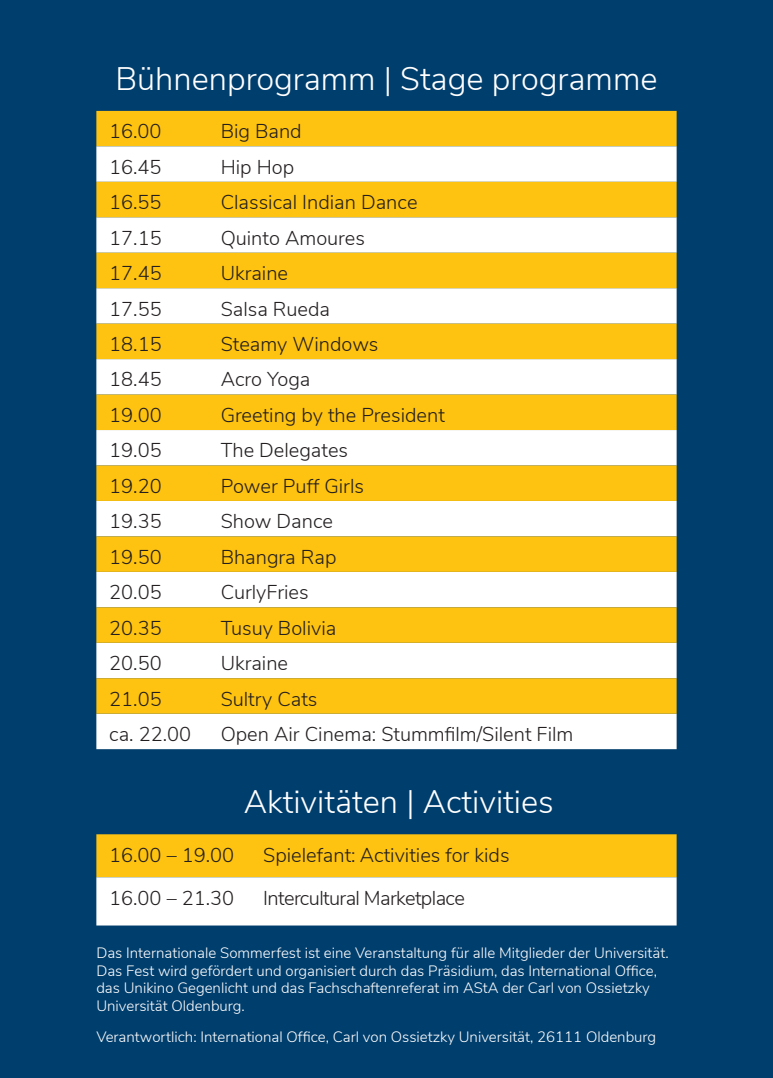
<style>
.page{position:relative;width:773px;height:1078px;background:#fff}
.page>*{position:absolute;margin:0;border:0;box-sizing:border-box;transform-origin:0 0}
.t1{font:300 32.5px "Nunito Sans";color:#fff}
.t2{font:300 20px "Nunito Sans";color:#231f20}
.t3{font:300 20px "Nunito Sans";letter-spacing:-.03em;color:#231f20}
.t4{font:300 15px/17.5px "Nunito Sans";color:#fff}
</style>
<div class="page">
<div style="left:0;top:0;width:772px;height:1077px;background:#003e6d"></div>
<div style="left:96px;top:111px;width:580px;height:35px;background:#fec210"></div>
<div style="left:96px;top:146px;width:580px;height:603px;background:#fff"></div>
<div style="left:96px;top:182px;width:580px;height:35px;background:#fec210"></div>
<div style="left:96px;top:253px;width:580px;height:35px;background:#fec210"></div>
<div style="left:96px;top:323px;width:580px;height:36px;background:#fec210"></div>
<svg style="left:96px;top:394px;width:580px;height:319px;fill:#fec210"></svg>
<svg style="left:96px;top:834px;width:580px;height:91px"></svg>
<p class="t1" style="left:115px;top:55px;width:543px">Bühnenprogramm | Stage programme</p>
<p class="t2" style="left:109px;top:117px;width:54px">16.00</p>
<p class="t2" style="left:221px;top:117px;width:83px">Big Band</p>
<p class="t2" style="left:109px;top:152px;width:54px">16.45</p>
<p class="t2" style="left:221px;top:152px;width:75px">Hip Hop</p>
<p class="t2" style="left:109px;top:187px;width:54px">16.55</p>
<p class="t2" style="left:221px;top:187px;width:198px">Classical Indian Dance</p>
<p class="t2" style="left:109px;top:223px;width:54px">17.15</p>
<p class="t2" style="left:221px;top:223px;width:146px">Quinto Amoures</p>
<p class="t2" style="left:109px;top:258px;width:54px">17.45</p>
<p class="t2" style="left:221px;top:258px;width:69px">Ukraine</p>
<p class="t2" style="left:109px;top:294px;width:54px">17.55</p>
<p class="t2" style="left:221px;top:294px;width:111px">Salsa Rueda</p>
<p class="t2" style="left:109px;top:329px;width:54px">18.15</p>
<p class="t2" style="left:221px;top:329px;width:159px">Steamy Windows</p>
<p class="t2" style="left:109px;top:365px;width:54px">18.45</p>
<p class="t2" style="left:221px;top:365px;width:91px">Acro Yoga</p>
<p class="t2" style="left:109px;top:400px;width:54px">19.00</p>
<p class="t2" style="left:221px;top:400px;width:226px">Greeting by the President</p>
<p class="t2" style="left:109px;top:436px;width:54px">19.05</p>
<p class="t2" style="left:221px;top:436px;width:129px">The Delegates</p>
<p class="t2" style="left:109px;top:471px;width:54px">19.20</p>
<p class="t2" style="left:221px;top:471px;width:145px">Power Puff Girls</p>
<p class="t2" style="left:109px;top:506px;width:54px">19.35</p>
<p class="t2" style="left:221px;top:506px;width:114px">Show Dance</p>
<p class="t2" style="left:109px;top:542px;width:54px">19.50</p>
<p class="t2" style="left:221px;top:542px;width:117px">Bhangra Rap</p>
<p class="t2" style="left:109px;top:577px;width:54px">20.05</p>
<p class="t2" style="left:221px;top:577px;width:89px">CurlyFries</p>
<p class="t2" style="left:109px;top:613px;width:54px">20.35</p>
<p class="t2" style="left:221px;top:613px;width:117px">Tusuy Bolivia</p>
<p class="t2" style="left:109px;top:648px;width:54px">20.50</p>
<p class="t2" style="left:221px;top:648px;width:69px">Ukraine</p>
<p class="t2" style="left:109px;top:684px;width:54px">21.05</p>
<p class="t2" style="left:221px;top:684px;width:98px">Sultry Cats</p>
<p class="t2" style="left:109px;top:719px;width:83px">ca. 22.00</p>
<p class="t2" style="left:221px;top:719px;width:354px">Open Air Cinema: Stummfilm/Silent Film</p>
<p class="t1" style="left:244px;top:777px;width:311px">Aktivitäten | Activities</p>
<p class="t2" style="left:109px;top:839px;width:126px">16.00 – 19.00</p>
<p class="t2" style="left:263px;top:839px;width:248px">Spielefant: Activities for kids</p>
<p class="t2" style="left:109px;top:882px;width:126px">16.00 – 21.30</p>
<p class="t3" style="left:263px;top:882px;width:203px">Intercultural Marketplace</p>
<p class="t4" style="left:96px;top:943px;width:573px">Das Internationale Sommerfest ist eine Veranstaltung für alle Mitglieder der Universität.<br>Das Fest wird gefördert und organisiert durch das Präsidium, das International Office, das Unikino Gegenlicht und das Fachschaftenreferat im AStA der Carl von Ossietzky Universität Oldenburg.</p>
<p class="t4" style="left:96px;top:1026px;width:561px">Verantwortlich: International Office, Carl von Ossietzky Universität, 26111 Oldenburg</p>
</div>
